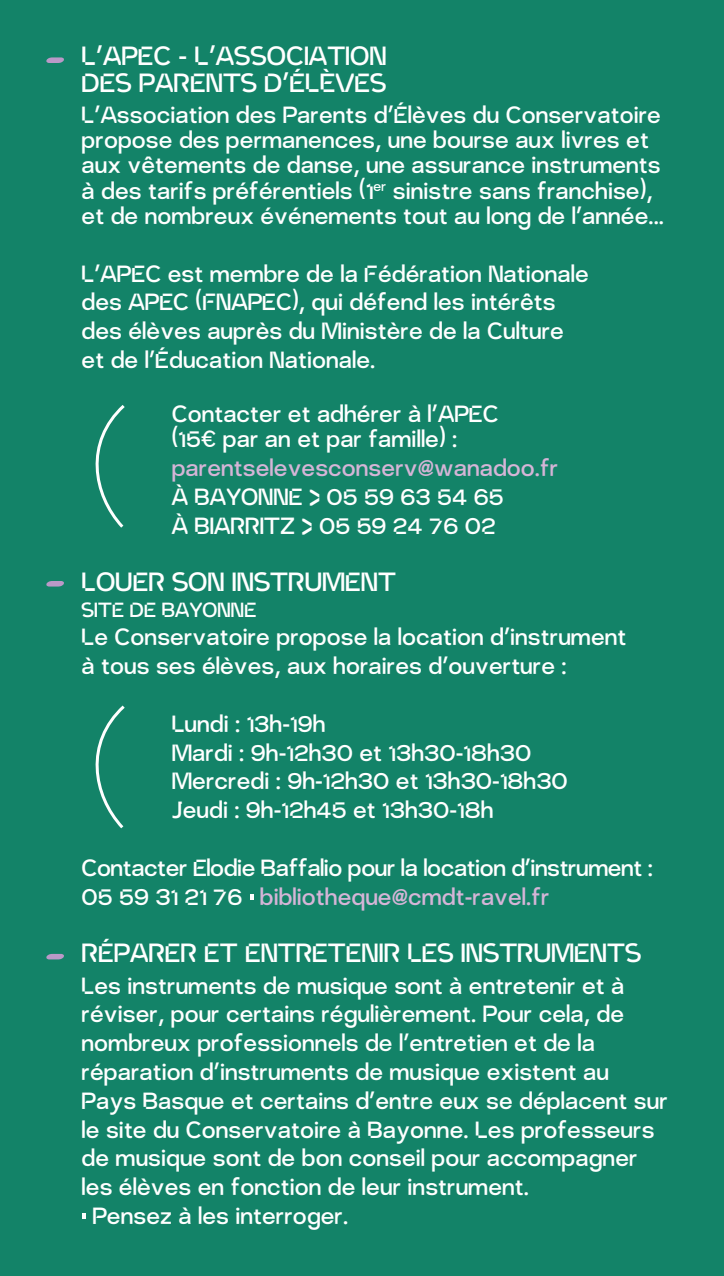
<style>
.page{position:relative;width:724px;height:1276px;background:#fff}
.page>*{position:absolute;margin:0;border:0;box-sizing:border-box;transform-origin:0 0}
.t1{font:27px/26.4px "Symphonie";letter-spacing:-.025em;color:#fff}
.t2{font:24px/28.8px "Symphonie";letter-spacing:-.025em;color:#fff}
.t3{font:24px/28.8px "Symphonie";letter-spacing:-.045em;color:#fff}
.t4{font:24px "Symphonie";letter-spacing:-.025em;color:#d5b5d7}
.t5{font:21px "Symphonie";letter-spacing:-.025em;color:#fff}
.s1{color:#d5b5d7}
</style>
<div class="page">
<div style="left:0;top:0;width:723px;height:1275px;background:#138368"></div>
<svg style="left:250px;top:894px;width:3px;height:5px"></svg>
<svg style="left:82px;top:1213px;width:4px;height:5px"></svg>
<svg style="left:46px;top:57px;width:18px;height:6px"></svg>
<svg style="left:46px;top:581px;width:18px;height:5px"></svg>
<svg style="left:46px;top:953px;width:18px;height:6px"></svg>
<svg style="left:95px;top:405px;width:30px;height:123px"></svg>
<svg style="left:95px;top:705px;width:30px;height:124px"></svg>
<p class="t1" style="left:81px;top:44px;width:307px">L'APEC - L'ASSOCIATION<br>DES PARENTS D'ÉLÈVES</p>
<p class="t2" style="left:81px;top:103px;width:584px;line-height:25.2px">L'Association des Parents d'Élèves du Conservatoire propose des permanences, une bourse aux livres et aux vêtements de danse, une assurance instruments à des tarifs préférentiels (1<sup>er</sup> sinistre sans franchise), et de nombreux événements tout au long de l'année...</p>
<p class="t2" style="left:81px;top:259px;width:509px">L'APEC est membre de la Fédération Nationale des APEC (FNAPEC), qui défend les intérêts des élèves auprès du Ministère de la Culture et de l'Éducation Nationale.</p>
<p class="t2" style="left:171px;top:401px;width:329px;line-height:25.2px">Contacter et adhérer à l'APEC (15€ par an et par famille) :</p>
<p class="t4" style="left:171px;top:455px;width:388px">parentselevesconserv@wanadoo.fr</p>
<p class="t2" style="left:171px;top:482px;width:334px">À BAYONNE &gt; 05 59 63 54 65<br>À BIARRITZ &gt; 05 59 24 76 02</p>
<p class="t1" style="left:81px;top:569px;width:316px">LOUER SON INSTRUMENT</p>
<p class="t5" style="left:81px;top:598px;width:177px">SITE DE BAYONNE</p>
<p class="t2" style="left:81px;top:623px;width:546px">Le Conservatoire propose la location d'instrument à tous ses élèves, aux horaires d'ouverture :</p>
<p class="t2" style="left:171px;top:709px;width:398px">Lundi : 13h-19h<br>Mardi : 9h-12h30 et 13h30-18h30<br>Mercredi : 9h-12h30 et 13h30-18h30<br>Jeudi : 9h-12h45 et 13h30-18h</p>
<p class="t3" style="left:81px;top:853px;width:573px">Contacter Elodie Baffalio pour la location d'instrument :<br>05 59 31 21 76 <span class="s1">bibliotheque@cmdt-ravel.fr</span></p>
<p class="t1" style="left:81px;top:940px;width:561px">RÉPARER ET ENTRETENIR LES INSTRUMENTS</p>
<p class="t2" style="left:81px;top:971px;width:544px">Les instruments de musique sont à entretenir et à</p>
<p class="t2" style="left:81px;top:1000px;width:544px">réviser, pour certains régulièrement. Pour cela, de</p>
<p class="t2" style="left:81px;top:1028px;width:515px">nombreux professionnels de l'entretien et de la</p>
<p class="t2" style="left:81px;top:1057px;width:529px">réparation d'instruments de musique existent au</p>
<p class="t2" style="left:81px;top:1086px;width:588px">Pays Basque et certains d'entre eux se déplacent sur</p>
<p class="t2" style="left:81px;top:1115px;width:574px">le site du Conservatoire à Bayonne. Les professeurs</p>
<p class="t2" style="left:81px;top:1144px;width:557px">de musique sont de bon conseil pour accompagner</p>
<p class="t2" style="left:81px;top:1172px;width:449px">les élèves en fonction de leur instrument.</p>
<p class="t2" style="left:92px;top:1201px;width:258px">Pensez à les interroger.</p>
</div>
